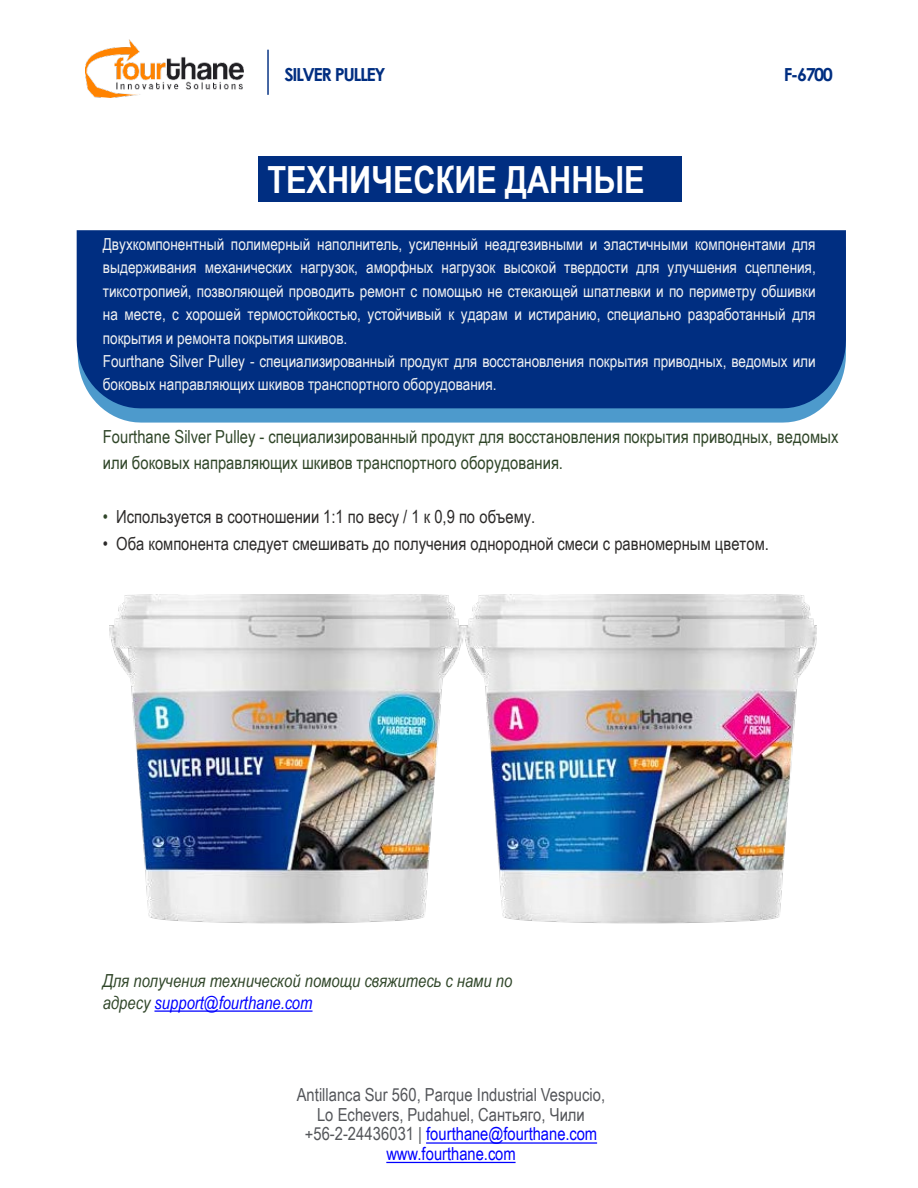
<style>
.page{position:relative;width:918px;height:1188px;background:#fff}
.page>*{position:absolute;margin:0;border:0;box-sizing:border-box;transform-origin:0 0}
.t1{font:700 37.5px "Arial Narrow";color:#fff}
.t2{font:18px/25.5px "Arial Narrow";color:#304629}
.t3{font:18px "Arial Narrow";color:#2c2a29}
.t4{font:18px/19.5px "Arial Narrow";letter-spacing:.005em;color:#54565a;text-align:center}
.t5{font:italic 18px/21.6px "Arial Narrow";color:#304629}
.t6{font:18px/19.5px "Arial Narrow";color:#00f;text-align:center}
.t7{font:700 18px "Century Gothic";letter-spacing:-.08em;color:#002e81}
.t8{font:16.5px/23.4px "Arial Narrow";color:#f1f2f2;text-align:justify}
.s1{color:#304629}
.s2{color:#00f}
.s3{color:#54565a}
</style>
<div class="page">
<div style="left:258px;top:157px;width:424px;height:45px;background:#002e81"></div>
<svg style="left:102px;top:408px;width:720px;height:15px;background:#569dcd"></svg>
<div style="left:77px;top:230px;width:769px;height:178px;background:#002e81"></div>
<img style="left:110px;top:594px;width:706px;height:330px">
<hr style="left:267px;top:50px;width:2px;height:45px;background:#002e81">
<img style="left:86px;top:40px;width:158px;height:57px">
<svg style="left:154px;top:1010px;width:159px;height:2px"></svg>
<svg style="left:426px;top:1142px;width:171px;height:2px"></svg>
<svg style="left:386px;top:1162px;width:130px;height:1px"></svg>
<p class="t7" style="left:284px;top:61px;width:103px">SILVER PULLEY</p>
<p class="t7" style="left:784px;top:61px;width:51px">F-6700</p>
<p class="t1" style="left:267px;top:152px;width:379px">ТЕХНИЧЕСКИЕ ДАННЫЕ</p>
<p class="t8" style="left:103px;top:232px;width:715px">Двухкомпонентный полимерный наполнитель, усиленный неадгезивными и эластичными компонентами для выдерживания механических нагрузок, аморфных нагрузок высокой твердости для улучшения сцепления, тиксотропией, позволяющей проводить ремонт с помощью не стекающей шпатлевки и по периметру обшивки на месте, с хорошей термостойкостью, устойчивый к ударам и истиранию, специально разработанный для покрытия и ремонта покрытия шкивов.</p>
<p class="t8" style="left:103px;top:349px;width:714px">Fourthane Silver Pulley - специализированный продукт для восстановления покрытия приводных, ведомых или боковых направляющих шкивов транспортного оборудования.</p>
<p class="t2" style="left:103px;top:424px;width:737px">Fourthane Silver Pulley - специализированный продукт для восстановления покрытия приводных, ведомых или боковых направляющих шкивов транспортного оборудования.</p>
<p class="t3" style="left:103px;top:504px;width:434px"><span class="s1">•</span> Используется в соотношении 1:1 по весу / 1 к 0,9 по объему.</p>
<p class="t3" style="left:103px;top:530px;width:668px">• Оба компонента следует смешивать до получения однородной смеси с равномерным цветом.</p>
<p class="t5" style="left:103px;top:969px;width:411px">Для получения технической помощи свяжитесь с нами по адресу <span class="s2">support@fourthane.com</span></p>
<p class="t4" style="left:297px;top:1085px;width:310px">Antillanca Sur 560, Parque Industrial Vespucio,<br>Lo Echevers, Pudahuel, Сантьяго, Чили</p>
<p class="t6" style="left:305px;top:1124px;width:294px"><span class="s3">+56-2-24436031 |</span> fourthane@fourthane.com www.fourthane.com</p>
</div>
